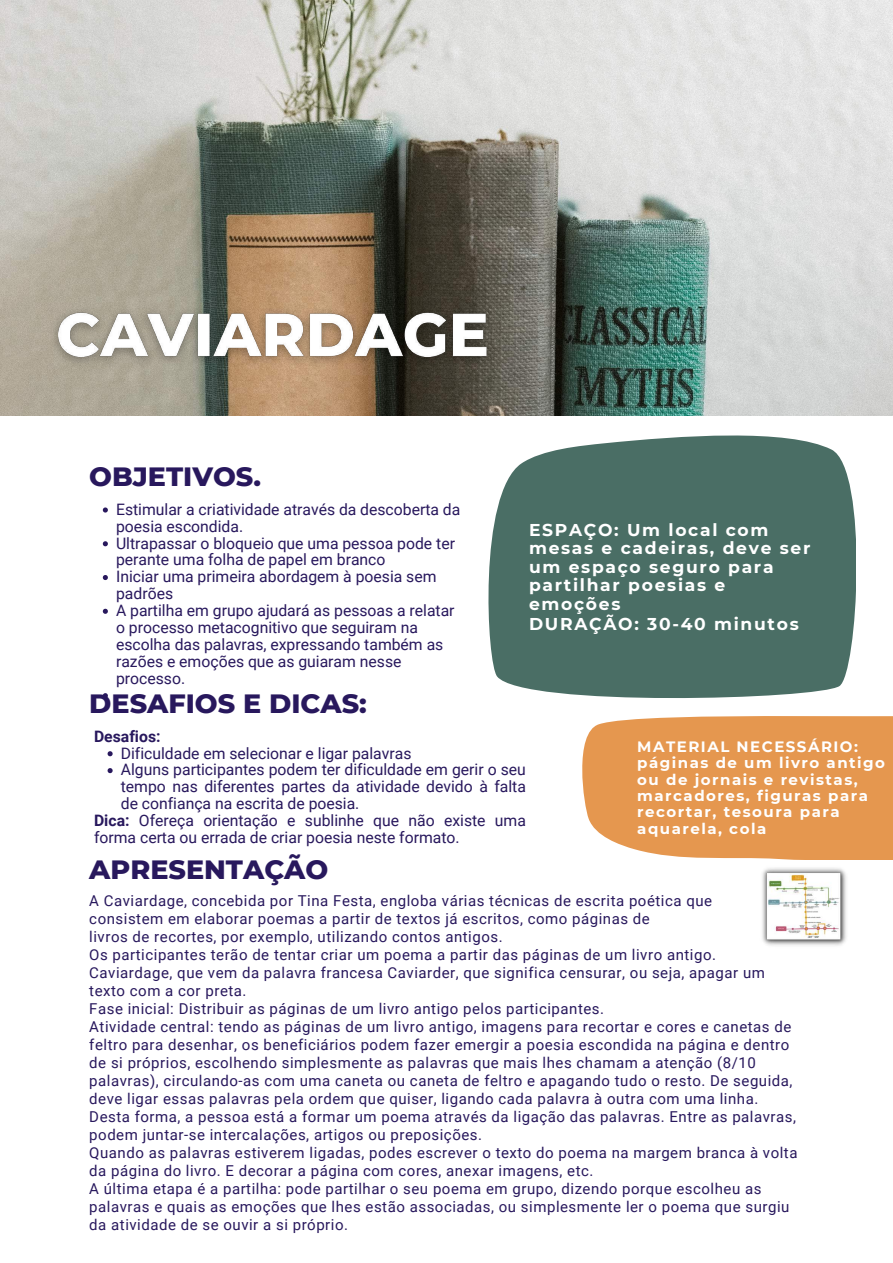
<style>
.page{position:relative;width:893px;height:1263px;background:#fff}
.page>*{position:absolute;margin:0;border:0;box-sizing:border-box;transform-origin:0 0}
.t1{font:800 27px "Montserrat";color:#28185d}
.t2{font:700 17.1px/18.8px "Montserrat";letter-spacing:.1em;color:#fff}
.t3{font:15.75px/16.9px "Roboto";color:#28185d}
.t4{font:700 15.75px "Roboto";color:#28185d}
.t5{font:15px/18px "Roboto";letter-spacing:.035em;color:#28185d}
.t6{font:700 15px/16.4px "Montserrat";letter-spacing:.1em;color:#fff}
.s1{font-weight:700}
</style>
<div class="page">
<img style="left:0;top:0;width:893px;height:416px">
<svg style="left:488px;top:435px;width:368px;height:263px;background:#587971"></svg>
<div style="left:582px;top:716px;width:311px;height:143px;background:#e5974f"></div>
<img style="left:43px;top:298px;width:459px;height:76px">
<svg style="left:103px;top:507px;width:5px;height:5px"></svg>
<svg style="left:103px;top:541px;width:5px;height:5px"></svg>
<svg style="left:103px;top:575px;width:5px;height:5px"></svg>
<svg style="left:103px;top:609px;width:5px;height:5px"></svg>
<svg style="left:103px;top:693px;width:5px;height:5px"></svg>
<svg style="left:108px;top:751px;width:5px;height:5px"></svg>
<svg style="left:108px;top:768px;width:5px;height:5px"></svg>
<img style="left:762px;top:868px;width:85px;height:78px">
<h1 class="t1" style="left:89px;top:460px;width:173px">OBJETIVOS.</h1>
<p class="t3" style="left:116px;top:501px;width:346px">Estimular a criatividade através da descoberta da poesia escondida.<br>Ultrapassar o bloqueio que uma pessoa pode ter perante uma folha de papel em branco<br>Iniciar uma primeira abordagem à poesia sem padrões<br>A partilha em grupo ajudará as pessoas a relatar o processo metacognitivo que seguiram na escolha das palavras, expressando também as razões e emoções que as guiaram nesse processo.</p>
<h1 class="t1" style="left:89px;top:687px;width:279px">DESAFIOS E DICAS:</h1>
<p class="t2" style="left:529px;top:520px;width:283px">ESPAÇO: Um local com mesas e cadeiras, deve ser um espaço seguro para partilhar poesias e emoções<br>DURAÇÃO: 30-40 minutos</p>
<p class="t4" style="left:94px;top:727px;width:68px">Desafios:</p>
<p class="t3" style="left:121px;top:745px;width:292px">Dificuldade em selecionar e ligar palavras</p>
<p class="t3" style="left:121px;top:761px;width:406px">Alguns participantes podem ter dificuldade em gerir o seu</p>
<p class="t3" style="left:121px;top:778px;width:406px">tempo nas diferentes partes da atividade devido à falta</p>
<p class="t3" style="left:121px;top:795px;width:240px">de confiança na escrita de poesia.</p>
<p class="t3" style="left:94px;top:812px;width:433px"><span class="s1">Dica:</span> Ofereça orientação e sublinhe que não existe uma</p>
<p class="t3" style="left:94px;top:829px;width:367px">forma certa ou errada de criar poesia neste formato.</p>
<h1 class="t1" style="left:89px;top:852px;width:240px">APRESENTAÇÃO</h1>
<p class="t5" style="left:89px;top:892px;width:709px">A Caviardage, concebida por Tina Festa, engloba várias técnicas de escrita poética que<br>consistem em elaborar poemas a partir de textos já escritos, como páginas de<br>livros de recortes, por exemplo, utilizando contos antigos.<br>Os participantes terão de tentar criar um poema a partir das páginas de um livro antigo.<br>Caviardage, que vem da palavra francesa Caviarder, que significa censurar, ou seja, apagar um texto com a cor preta.<br>Fase inicial: Distribuir as páginas de um livro antigo pelos participantes.<br>Atividade central: tendo as páginas de um livro antigo, imagens para recortar e cores e canetas de feltro para desenhar, os beneficiários podem fazer emergir a poesia escondida na página e dentro de si próprios, escolhendo simplesmente as palavras que mais lhes chamam a atenção (8/10 palavras), circulando-as com uma caneta ou caneta de feltro e apagando tudo o resto. De seguida, deve ligar essas palavras pela ordem que quiser, ligando cada palavra à outra com uma linha.<br>Desta forma, a pessoa está a formar um poema através da ligação das palavras. Entre as palavras, podem juntar-se intercalações, artigos ou preposições.<br>Quando as palavras estiverem ligadas, podes escrever o texto do poema na margem branca à volta da página do livro. E decorar a página com cores, anexar imagens, etc.<br>A última etapa é a partilha: pode partilhar o seu poema em grupo, dizendo porque escolheu as palavras e quais as emoções que lhes estão associadas, ou simplesmente ler o poema que surgiu da atividade de se ouvir a si próprio.</p>
<p class="t6" style="left:637px;top:738px;width:249px">MATERIAL NECESSÁRIO: páginas de um livro antigo ou de jornais e revistas, marcadores, figuras para recortar, tesoura para aquarela, cola</p>
</div>
